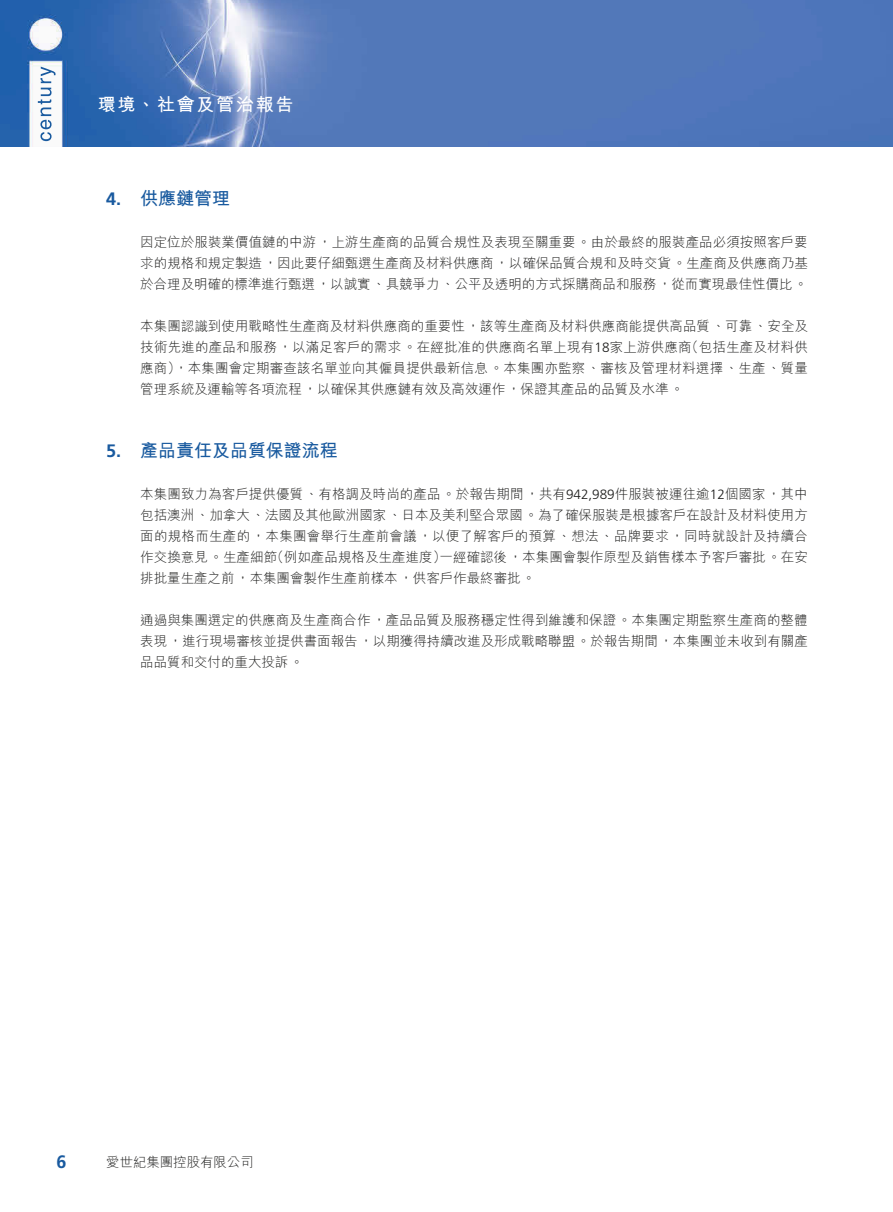
<style>
.page{position:relative;width:893px;height:1212px;background:#fff}
.page>*{position:absolute;margin:0;border:0;box-sizing:border-box;transform-origin:0 0}
.t1{font:700 18px "M Hei HK";letter-spacing:-.005em;color:#195a9f}
.t2{font:700 18px "M Hei HK";letter-spacing:.095em;color:#fff}
.t3{font:700 18px "Frutiger LT Std";color:#195a9f}
.t4{font:300 13.5px/21px "M Hei HK";letter-spacing:-.005em;color:#1c1c1b;text-align:justify}
.s1{font-family:"Frutiger LT Std"}
</style>
<div class="page">
<img style="left:0;top:0;width:893px;height:146px">
<svg style="left:38px;top:67px;width:18px;height:74px"></svg>
<h1 class="t2" style="left:98px;top:92px;width:197px">環境、社會及管治報告</h1>
<h1 class="t1" style="left:106px;top:185px;width:125px"><span class="s1">4.</span> 供應鏈管理</h1>
<p class="t4" style="left:140px;top:231px;width:669px">因定位於服裝業價值鏈的中游，上游生產商的品質合規性及表現至關重要。由於最終的服裝產品必須按照客戶要求的規格和規定製造，因此要仔細甄選生產商及材料供應商，以確保品質合規和及時交貨。生產商及供應商乃基於合理及明確的標準進行甄選，以誠實、具競爭力、公平及透明的方式採購商品和服務，從而實現最佳性價比。</p>
<p class="t4" style="left:140px;top:315px;width:669px">本集團認識到使用戰略性生產商及材料供應商的重要性，該等生產商及材料供應商能提供高品質、可靠、安全及技術先進的產品和服務，以滿足客戶的需求。在經批准的供應商名單上現有<span class="s1">18</span>家上游供應商（包括生產及材料供應商），本集團會定期審查該名單並向其僱員提供最新信息。本集團亦監察、審核及管理材料選擇、生產、質量管理系統及運輸等各項流程，以確保其供應鏈有效及高效運作，保證其產品的品質及水準。</p>
<h1 class="t1" style="left:106px;top:437px;width:233px"><span class="s1">5.</span> 產品責任及品質保證流程</h1>
<p class="t4" style="left:140px;top:483px;width:669px">本集團致力為客戶提供優質、有格調及時尚的產品。於報告期間，共有<span class="s1">942,989</span>件服裝被運往逾<span class="s1">12</span>個國家，其中包括澳洲、加拿大、法國及其他歐洲國家、日本及美利堅合眾國。為了確保服裝是根據客戶在設計及材料使用方面的規格而生產的，本集團會舉行生產前會議，以便了解客戶的預算、想法、品牌要求，同時就設計及持續合作交換意見。生產細節（例如產品規格及生產進度）一經確認後，本集團會製作原型及銷售樣本予客戶審批。在安排批量生產之前，本集團會製作生產前樣本，供客戶作最終審批。</p>
<p class="t4" style="left:140px;top:609px;width:669px">通過與集團選定的供應商及生產商合作，產品品質及服務穩定性得到維護和保證。本集團定期監察生產商的整體表現，進行現場審核並提供書面報告，以期獲得持續改進及形成戰略聯盟。於報告期間，本集團並未收到有關產品品質和交付的重大投訴。</p>
<h1 class="t3" style="left:57px;top:1151px;width:12px">6</h1>
<p class="t4" style="left:106px;top:1151px;width:149px">愛世紀集團控股有限公司</p>
</div>
